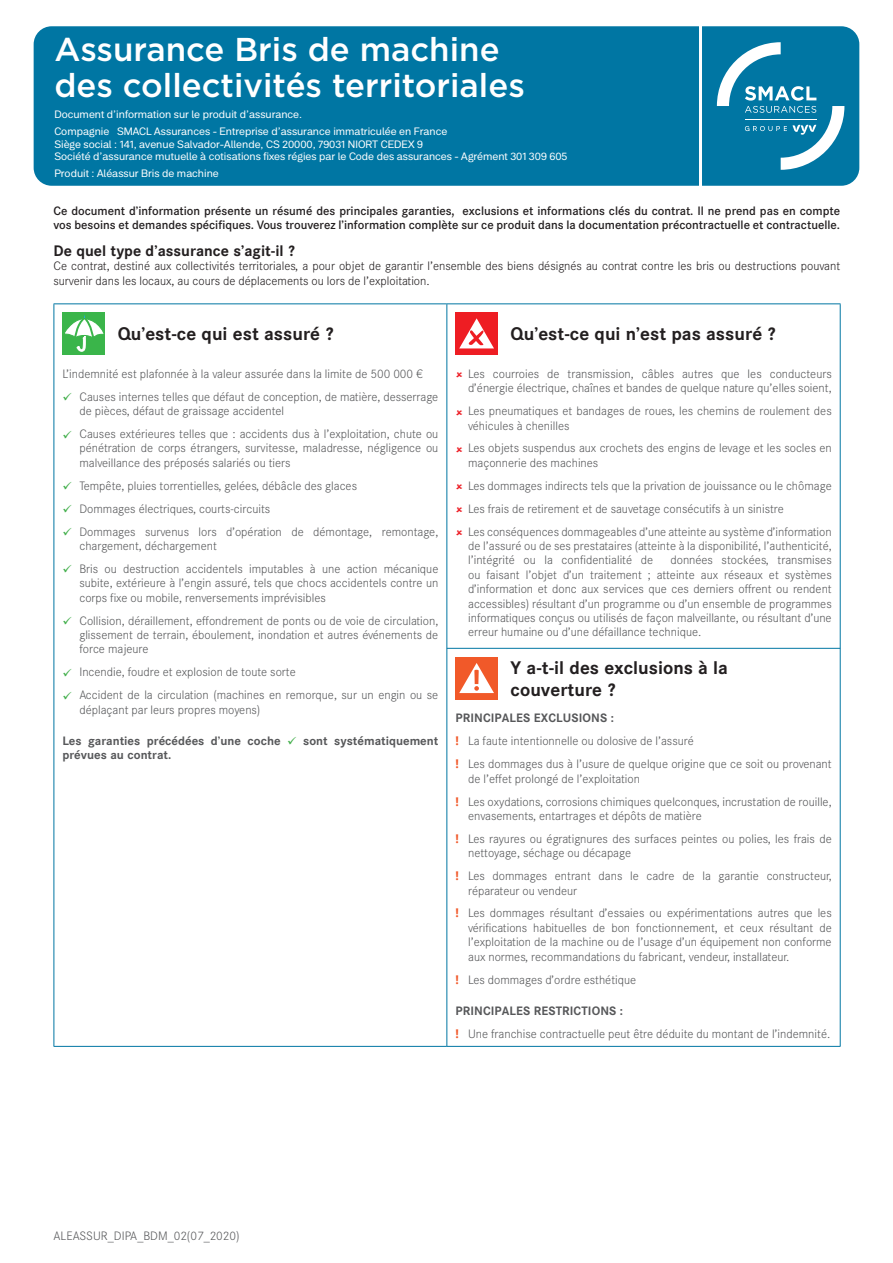
<style>
.page{position:relative;width:893px;height:1263px;background:#fff}
.page>*{position:absolute;margin:0;border:0;box-sizing:border-box;transform-origin:0 0}
.t1{font:500 33px/36px "Gotham";color:#fff}
.t2{font:700 18px/21.6px "Corporate S";color:#231f20}
.t3{font:700 15px "Corporate S";color:#231f20}
.t4{font:300 12px/14.4px "Corporate S";color:#57585a}
.t5{font:500 12px/14.4px "Corporate S";color:#231f20}
.t6{font:300 12px/14.4px "Corporate S";color:#231f20}
.t7{font:700 12px/14.4px "Corporate S";color:#57585a}
.t8{font:10.5px/16.8px "Peter";color:#fff}
.s1{color:#40ae49}
.s2{font-weight:700}
.s3{font-family:"Open Sans";font-weight:700;color:#f1592a}
</style>
<div class="page">
<div style="left:34px;top:26px;width:825px;height:160px;background:#0076a3;border-radius:18px"></div>
<hr style="left:54px;top:303px;width:393px;height:1px;background:#0076a3">
<hr style="left:54px;top:304px;width:1px;height:742px;background:#0076a3">
<hr style="left:447px;top:303px;width:394px;height:1px;background:#0076a3">
<hr style="left:446px;top:304px;width:1px;height:742px;background:#0076a3">
<hr style="left:840px;top:304px;width:1px;height:742px;background:#0076a3">
<hr style="left:54px;top:1046px;width:393px;height:1px;background:#0076a3">
<hr style="left:447px;top:1046px;width:394px;height:1px;background:#0076a3">
<div style="left:63px;top:312px;width:42px;height:43px;background:#3ab54a"></div>
<svg style="left:65px;top:315px;width:39px;height:37px"></svg>
<div style="left:455px;top:312px;width:43px;height:43px;background:#ee1d23"></div>
<svg style="left:459px;top:318px;width:35px;height:30px"></svg>
<div style="left:455px;top:657px;width:43px;height:42px;background:#f15929"></div>
<svg style="left:459px;top:663px;width:35px;height:30px"></svg>
<hr style="left:447px;top:648px;width:393px;height:1px;background:#0076a3">
<hr style="left:699px;top:26px;width:3px;height:160px;background:#fff">
<svg style="left:717px;top:42px;width:127px;height:128px"></svg>
<h1 class="t1" style="left:54px;top:31px;width:472px">Assurance Bris de machine des collectivités territoriales</h1>
<p class="t8" style="left:54px;top:106px;width:394px">Document d’information sur le produit d’assurance.<br>Compagnie SMACL Assurances - Entreprise d’assurance immatriculée en France</p>
<p class="t8" style="left:54px;top:138px;width:515px;line-height:12.6px">Siège social : 141, avenue Salvador-Allende, CS 20000, 79031 NIORT CEDEX 9<br>Société d’assurance mutuelle à cotisations fixes régies par le Code des assurances - Agrément 301 309 605</p>
<p class="t8" style="left:54px;top:165px;width:166px">Produit : Aléassur Bris de machine</p>
<p class="t5" style="left:54px;top:204px;width:788px">Ce document d’information présente un résumé des principales garanties, exclusions et informations clés du contrat. Il ne prend pas en compte vos besoins et demandes spécifiques. Vous trouverez l’information complète sur ce produit dans la documentation précontractuelle et contractuelle.</p>
<p class="t3" style="left:54px;top:242px;width:243px">De quel type d’assurance s’agit-il ?</p>
<p class="t6" style="left:54px;top:259px;width:788px">Ce contrat, destiné aux collectivités territoriales, a pour objet de garantir l’ensemble des biens désignés au contrat contre les bris ou destructions pouvant survenir dans les locaux, au cours de déplacements ou lors de l’exploitation.</p>
<h2 class="t2" style="left:118px;top:324px;width:217px">Qu’est-ce qui est assuré ?</h2>
<p class="t4" style="left:62px;top:366px;width:362px">L’indemnité est plafonnée à la valeur assurée dans la limite de 500 000 €</p>
<p class="t4" style="left:79px;top:389px;width:360px;text-indent:-17px"><span class="s1">✓</span> Causes internes telles que défaut de conception, de matière, desserrage de pièces, défaut de graissage accidentel</p>
<p class="t4" style="left:79px;top:427px;width:360px;text-align:justify;text-indent:-17px"><span class="s1">✓</span> Causes extérieures telles que : accidents dus à l’exploitation, chute ou pénétration de corps étrangers, survitesse, maladresse, négligence ou malveillance des préposés salariés ou tiers</p>
<p class="t4" style="left:62px;top:478px;width:296px"><span class="s1">✓</span> Tempête, pluies torrentielles, gelées, débâcle des glaces</p>
<p class="t4" style="left:62px;top:501px;width:209px"><span class="s1">✓</span> Dommages électriques, courts-circuits</p>
<p class="t4" style="left:79px;top:524px;width:360px;text-indent:-17px"><span class="s1">✓</span> Dommages survenus lors d’opération de démontage, remontage, chargement, déchargement</p>
<p class="t4" style="left:79px;top:561px;width:360px;text-align:justify;text-indent:-17px"><span class="s1">✓</span> Bris ou destruction accidentels imputables à une action mécanique subite, extérieure à l’engin assuré, tels que chocs accidentels contre un corps fixe ou mobile, renversements imprévisibles</p>
<p class="t4" style="left:79px;top:613px;width:360px;text-align:justify;text-indent:-17px"><span class="s1">✓</span> Collision, déraillement, effondrement de ponts ou de voie de circulation, glissement de terrain, éboulement, inondation et autres événements de force majeure</p>
<p class="t4" style="left:62px;top:665px;width:235px"><span class="s1">✓</span> Incendie, foudre et explosion de toute sorte</p>
<p class="t4" style="left:79px;top:688px;width:360px;text-indent:-17px"><span class="s1">✓</span> Accident de la circulation (machines en remorque, sur un engin ou se déplaçant par leurs propres moyens)</p>
<p class="t7" style="left:62px;top:734px;width:377px">Les garanties précédées d’une coche <span class="s1">✓</span> sont systématiquement prévues au contrat.</p>
<h2 class="t2" style="left:511px;top:324px;width:266px">Qu’est-ce qui n’est pas assuré ?</h2>
<p class="t4" style="left:468px;top:366px;width:365px">Les courroies de transmission, câbles autres que les conducteurs d’énergie électrique, chaînes et bandes de quelque nature qu’elles soient,</p>
<p class="t4" style="left:468px;top:404px;width:365px">Les pneumatiques et bandages de roues, les chemins de roulement des véhicules à chenilles</p>
<p class="t4" style="left:468px;top:441px;width:365px">Les objets suspendus aux crochets des engins de levage et les socles en maçonnerie des machines</p>
<p class="t4" style="left:468px;top:474px;width:365px;line-height:23px">Les dommages indirects tels que la privation de jouissance ou le chômage<br>Les frais de retirement et de sauvetage consécutifs à un sinistre<br>Les conséquences dommageables d’une atteinte au système d’information</p>
<p class="t4" style="left:468px;top:539px;width:365px">de l’assuré ou de ses prestataires (atteinte à la disponibilité, l’authenticité, l’intégrité ou la confidentialité de</p>
<p class="t4" style="left:468px;top:553px;width:365px;text-align:justify;text-indent:202px">données stockées, transmises ou faisant l’objet d’un traitement ; atteinte aux réseaux et systèmes d’information et donc aux services que ces derniers offrent ou rendent accessibles) résultant d’un programme ou d’un ensemble de programmes informatiques conçus ou utilisés de façon malveillante, ou résultant d’une erreur humaine ou d’une défaillance technique.</p>
<h2 class="t2" style="left:511px;top:657px;width:219px">Y a-t-il des exclusions à la couverture ?</h2>
<p class="t4" style="left:455px;top:707px;width:378px;line-height:23px"><span class="s2">PRINCIPALES EXCLUSIONS :<br></span><span class="s3">!</span> La faute intentionnelle ou dolosive de l’assuré<br><span class="s3">!</span> Les dommages dus à l’usure de quelque origine que ce soit ou provenant</p>
<p class="t4" style="left:455px;top:767px;width:378px;line-height:23px;text-indent:13px">de l’effet prolongé de l’exploitation<br><span class="s3">!</span> Les oxydations, corrosions chimiques quelconques, incrustation de rouille,</p>
<p class="t4" style="left:455px;top:804px;width:378px;line-height:23px;text-indent:13px">envasements, entartrages et dépôts de matière<br><span class="s3">!</span> Les rayures ou égratignures des surfaces peintes ou polies, les frais de</p>
<p class="t4" style="left:455px;top:842px;width:378px;line-height:23px;text-indent:13px">nettoyage, séchage ou décapage<br><span class="s3">!</span> Les dommages entrant dans le cadre de la garantie constructeur,</p>
<p class="t4" style="left:455px;top:879px;width:378px;line-height:23px;text-indent:13px">réparateur ou vendeur<br><span class="s3">!</span> Les dommages résultant d’essaies ou expérimentations autres que les</p>
<p class="t4" style="left:468px;top:920px;width:365px;text-align:justify">vérifications habituelles de bon fonctionnement, et ceux résultant de l’exploitation de la machine ou de l’usage d’un équipement non conforme aux normes, recommandations du fabricant, vendeur, installateur.</p>
<p class="t4" style="left:455px;top:972px;width:182px"><span class="s3">!</span> Les dommages d’ordre esthétique</p>
<p class="t4" style="left:455px;top:999px;width:376px;line-height:23px"><span class="s2">PRINCIPALES RESTRICTIONS :<br></span><span class="s3">!</span> Une franchise contractuelle peut être déduite du montant de l’indemnité.</p>
<p class="t4" style="left:54px;top:1228px;width:188px">ALEASSUR_DIPA_BDM_02(07_2020)</p>
</div>
